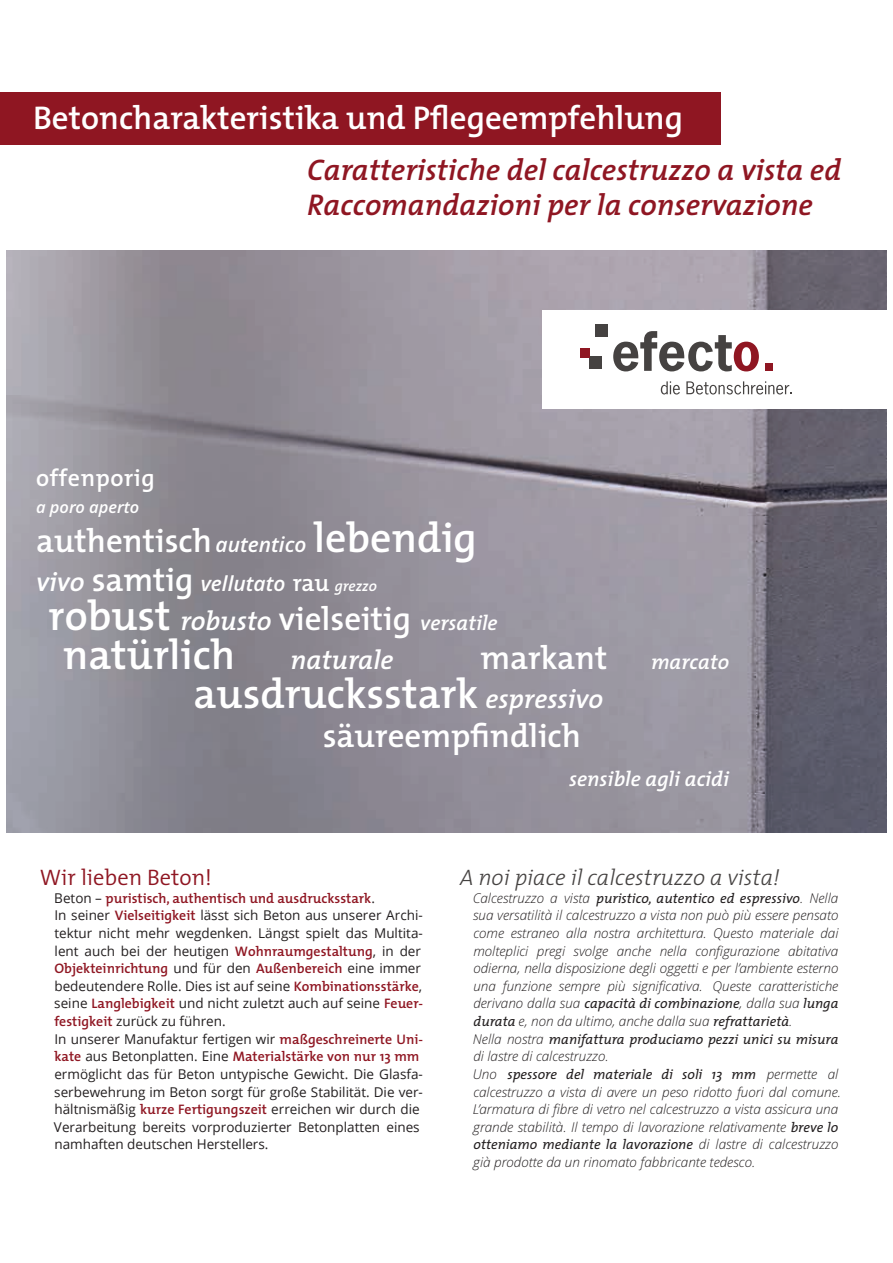
<style>
.page{position:relative;width:893px;height:1263px;background:#fff}
.page>*{position:absolute;margin:0;border:0;box-sizing:border-box;transform-origin:0 0}
.t1{font:600 42px "The Mix";color:#fff}
.t2{font:600 33px "The Mix";color:#fff}
.t3{font:italic 600 30px/35.2px "The Mix";color:#8f1622}
.t4{font:italic 600 27px "The Mix";color:#fff}
.t5{font:600 24px "The Mix";letter-spacing:.025em;color:#fff}
.t6{font:italic 300 22.5px "The Mix";color:#454241}
.t7{font:300 22.5px "The Mix";color:#8f1622}
.t8{font:italic 600 21px "Open Sans";color:#fff}
.t9{font:italic 600 21px "The Mix";color:#fff}
.t10{font:italic 600 16.5px "Open Sans";color:#fff}
.t11{font:italic 13.8px "The Mix";color:#231f20}
.t12{font:600 13.8px "The Mix";color:#8f1622}
.t13{font:13.5px/17.7px "Open Sans";color:#231f20}
.t14{font:italic 300 13.5px/17.7px "Open Sans";color:#231f20;text-align:justify}
.s1{font-family:"Open Sans";font-style:italic;font-size:21px}
.s2{font-size:42px}
.s3{font-family:"The Mix";font-size:27px}
.s4{font-family:"The Mix";font-style:normal;font-size:33px}
.s5{font-family:"The Mix";font-style:normal;font-size:24px}
.s6{font-family:"The Mix";font-size:15px}
.s7{font-style:italic;font-size:27px}
.s8{font-style:italic;font-size:21px}
.s9{font-family:"Open Sans";font-weight:400;font-size:13.5px;color:#231f20}
.s10{font-family:"The Mix";font-weight:600;font-size:13.8px;color:#8f1622}
.s11{font-family:"Open Sans";font-weight:300;font-size:13.5px}
.s12{font-family:"The Mix";font-weight:400;font-size:13.8px}
</style>
<div class="page">
<img style="left:6px;top:250px;width:881px;height:582px">
<div style="left:542px;top:311px;width:351px;height:98px;background:#fff"></div>
<svg style="left:613px;top:331px;width:146px;height:40px"></svg>
<div style="left:765px;top:363px;width:8px;height:8px;background:#8f1622"></div>
<div style="left:589px;top:357px;width:12px;height:12px;background:#454241"></div>
<div style="left:580px;top:348px;width:10px;height:10px;background:#8f1622"></div>
<div style="left:595px;top:324px;width:12px;height:12px;background:#454241"></div>
<svg style="left:661px;top:381px;width:19px;height:13px"></svg>
<svg style="left:686px;top:381px;width:106px;height:13px"></svg>
<div style="left:0;top:92px;width:721px;height:53px;background:#8f1622"></div>
<h2 class="t2" style="left:33px;top:91px;width:652px">Betoncharakteristika und Pflegeempfehlung</h2>
<h3 class="t3" style="left:307px;top:151px;width:536px">Caratteristiche del calcestruzzo a vista ed<br>Raccomandazioni per la conservazione</h3>
<h3 class="t5" style="left:36px;top:457px;width:120px">offenporig</h3>
<p class="t10" style="left:36px;top:497px;width:105px">a poro aperto</p>
<h2 class="t2" style="left:36px;top:513px;width:442px">authentisch <span class="s1">autentico</span> <span class="s2">lebendig</span></h2>
<h3 class="t8" style="left:36px;top:571px;width:342px"><span class="s3">vivo</span> <span class="s4">samtig</span> vellutato <span class="s5">rau</span> <span class="s6">grezzo</span></h3>
<h2 class="t2" style="left:49px;top:591px;width:451px"><span class="s2">robust</span> <span class="s7">robusto</span> vielseitig <span class="s8">versatile</span></h2>
<h1 class="t1" style="left:63px;top:619px;width:174px">natürlich</h1>
<h3 class="t4" style="left:290px;top:637px;width:105px">naturale</h3>
<h2 class="t2" style="left:480px;top:630px;width:128px">markant</h2>
<h3 class="t9" style="left:651px;top:644px;width:80px">marcato</h3>
<h1 class="t1" style="left:194px;top:658px;width:411px">ausdrucksstark <span class="s7">espressivo</span></h1>
<h2 class="t2" style="left:323px;top:708px;width:260px">säureempfindlich</h2>
<h3 class="t9" style="left:569px;top:761px;width:162px">sensible agli acidi</h3>
<h3 class="t7" style="left:40px;top:859px;width:174px">Wir lieben Beton!</h3>
<p class="t12" style="left:54px;top:886px;width:322px"><span class="s9">Beton –</span> puristisch, authentisch und ausdrucksstark<span class="s9">.</span></p>
<p class="t13" style="left:54px;top:906px;width:370px;text-align:justify">In seiner <span class="s10">Vielseitigkeit</span> lässt sich Beton aus unserer Archi&shy;tektur nicht mehr wegdenken. Längst spielt das Multita&shy;lent auch bei der heutigen <span class="s10">Wohnraumgestaltung</span>, in der</p>
<p class="t12" style="left:54px;top:957px;width:368px">Objekteinrichtung <span class="s9">und für den</span> Außenbereich <span class="s9">eine immer</span></p>
<p class="t13" style="left:54px;top:977px;width:370px">bedeutendere Rolle. Dies ist auf seine <span class="s10">Kombinationsstärke</span>, seine <span class="s10">Langlebigkeit</span> und nicht zuletzt auch auf seine <span class="s10">Feuer&shy;festigkeit</span> zurück zu führen.<br>In unserer Manufaktur fertigen wir <span class="s10">maßgeschreinerte Uni-</span></p>
<p class="t12" style="left:55px;top:1045px;width:366px">kate <span class="s9">aus Betonplatten. Eine</span> Materialstärke von nur 13 mm</p>
<p class="t13" style="left:54px;top:1065px;width:370px">ermöglicht das für Beton untypische Gewicht. Die Glasfa&shy;serbewehrung im Beton sorgt für große Stabilität. Die ver&shy;hältnismäßig <span class="s10">kurze Fertigungszeit</span> erreichen wir durch die Verarbeitung bereits vorproduzierter Betonplatten eines namhaften deutschen Herstellers.</p>
<h3 class="t6" style="left:460px;top:859px;width:321px">A noi piace il calcestruzzo a vista!</h3>
<p class="t11" style="left:473px;top:886px;width:367px"><span class="s11">Calcestruzzo a vista</span> puristico, autentico ed espressivo<span class="s11">. Nella</span></p>
<p class="t14" style="left:473px;top:907px;width:367px">sua versatilità il calcestruzzo a vista non può più essere pensato come estraneo alla nostra architettura. Questo materiale dai molteplici pregi svolge anche nella configurazione abitativa odierna, nella disposizione degli oggetti e per l’ambiente esterno una funzione sempre più significativa. Queste caratteristiche</p>
<p class="t11" style="left:473px;top:992px;width:367px"><span class="s11">derivano dalla sua</span> capacità di combinazione<span class="s11">, dalla sua</span> lunga</p>
<p class="t14" style="left:474px;top:1012px;width:320px"><span class="s12">durata</span> e, non da ultimo, anche dalla sua <span class="s12">refrattarietà</span>.</p>
<p class="t11" style="left:473px;top:1027px;width:367px"><span class="s11">Nella nostra</span> manifattura produciamo pezzi unici su misura</p>
<p class="t14" style="left:473px;top:1048px;width:137px">di lastre di calcestruzzo.</p>
<p class="t11" style="left:473px;top:1063px;width:367px"><span class="s11">Uno</span> spessore del materiale di soli 13 mm <span class="s11">permette al</span></p>
<p class="t14" style="left:473px;top:1083px;width:370px;text-align:left">calcestruzzo a vista di avere un peso ridotto fuori dal comune.<br>L’armatura di fibre di vetro nel calcestruzzo a vista assicura una grande stabilità. Il tempo di lavorazione relativamente <span class="s12">breve lo</span></p>
<p class="t11" style="left:473px;top:1133px;width:366px">otteniamo mediante la lavorazione <span class="s11">di lastre di calcestruzzo</span></p>
<p class="t14" style="left:473px;top:1153px;width:284px">già prodotte da un rinomato fabbricante tedesco.</p>
</div>
